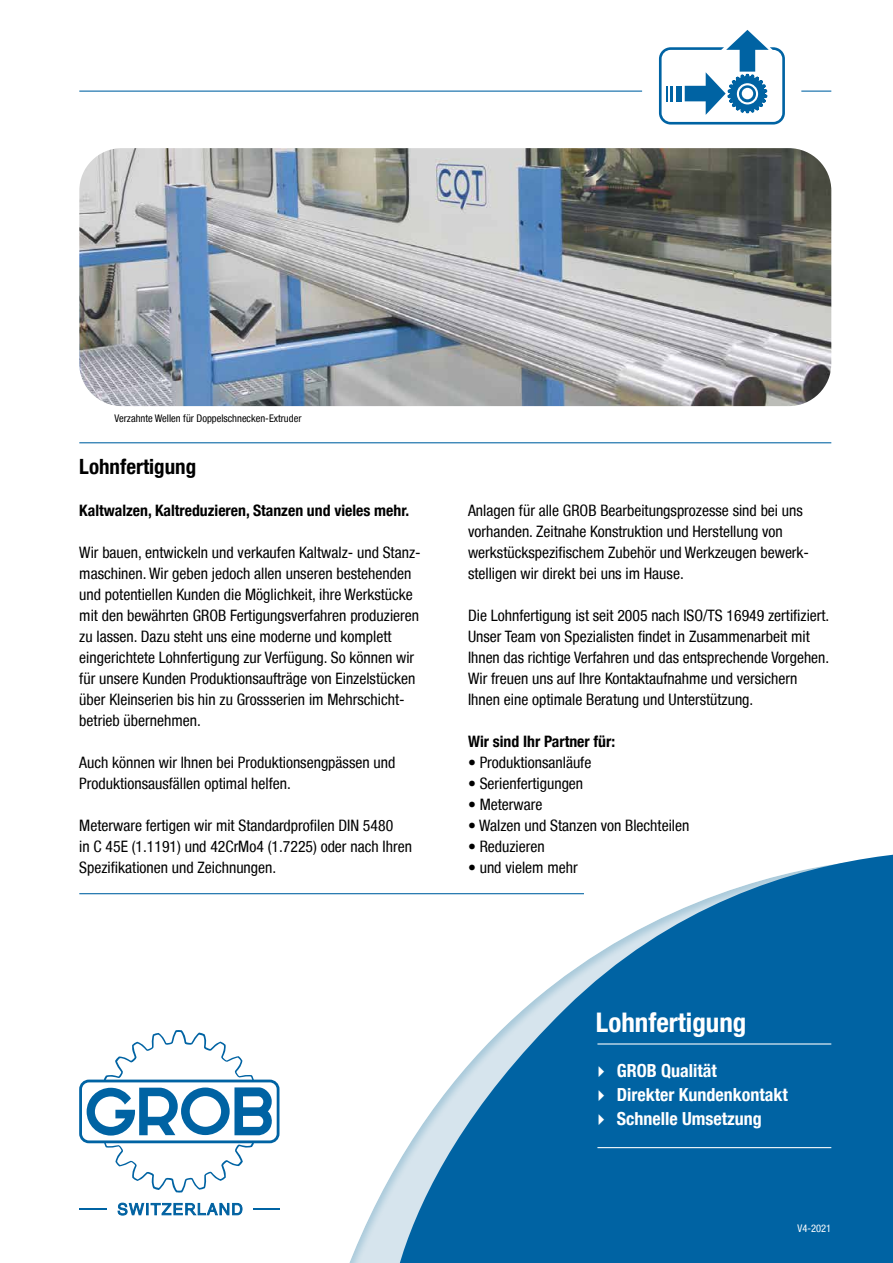
<style>
.page{position:relative;width:893px;height:1263px;background:#fff}
.page>*{position:absolute;margin:0;border:0;box-sizing:border-box;transform-origin:0 0}
.t1{font:700 condensed 27px "Helvetica Neue LT";color:#fff}
.t2{font:700 condensed 21px "Helvetica Neue LT";color:#000}
.t3{font:700 condensed 18px/24px "Helvetica Neue LT";color:#fff}
.t4{font:condensed 15.75px/21px "Helvetica Neue LT";color:#000}
.t5{font:700 condensed 15.75px "Helvetica Neue LT";color:#000}
.t6{font:condensed 10.5px "Helvetica Neue LT";color:#000}
.t7{font:condensed 10.5px "Helvetica Neue LT";color:#fff}
</style>
<div class="page">
<svg style="left:369px;top:854px;width:524px;height:409px;fill:#0063a3"></svg>
<hr style="left:79px;top:91px;width:752px;height:1px;background:#0063a3">
<hr style="left:79px;top:442px;width:752px;height:1px;background:#0063a3">
<svg style="left:87px;top:1087px;width:185px;height:48px"></svg>
<div style="left:79px;top:1079px;width:200px;height:64px;border:3px solid #0063a3;border-radius:8px"></div>
<svg style="left:103px;top:1030px;width:151px;height:51px"></svg>
<svg style="left:104px;top:1142px;width:150px;height:51px"></svg>
<svg style="left:79px;top:1209px;width:28px;height:1px"></svg>
<svg style="left:253px;top:1209px;width:27px;height:1px"></svg>
<svg style="left:118px;top:1202px;width:124px;height:14px"></svg>
<div style="left:642px;top:43px;width:159px;height:89px;background:#fff;border-radius:16px"></div>
<svg style="left:659px;top:30px;width:126px;height:95px"></svg>
<div style="left:737px;top:83px;width:21px;height:21px;border:2px solid #fff;border-radius:50%"></div>
<img style="left:79px;top:148px;width:752px;height:258px">
<hr style="left:79px;top:893px;width:505px;height:1px;background:#0063a3">
<hr style="left:597px;top:1147px;width:234px;height:1px;background:#fff">
<hr style="left:597px;top:1043px;width:234px;height:1px;background:#fff">
<svg style="left:599px;top:1066px;width:5px;height:11px"></svg>
<svg style="left:599px;top:1090px;width:5px;height:11px"></svg>
<svg style="left:599px;top:1114px;width:5px;height:11px"></svg>
<p class="t6" style="left:114px;top:412px;width:188px">Verzahnte Wellen für Doppelschnecken-Extruder</p>
<h2 class="t2" style="left:79px;top:454px;width:118px">Lohnfertigung</h2>
<p class="t5" style="left:79px;top:501px;width:331px">Kaltwalzen, Kaltreduzieren, Stanzen und vieles mehr.</p>
<p class="t4" style="left:79px;top:542px;width:341px">Wir bauen, entwickeln und verkaufen Kaltwalz- und Stanz-- maschinen. Wir geben jedoch allen unseren bestehenden und potentiellen Kunden die Möglichkeit, ihre Werkstücke mit den bewährten GROB Fertigungsverfahren produzieren zu lassen. Dazu steht uns eine moderne und komplett eingerichtete Lohnfertigung zur Verfügung. So können wir für unsere Kunden Produktionsaufträge von Einzelstücken über Kleinserien bis hin zu Grossserien im Mehrschicht&shy;betrieb übernehmen.</p>
<p class="t4" style="left:79px;top:752px;width:318px">Auch können wir Ihnen bei Produktionsengpässen und<br>Produktionsausfällen optimal helfen.</p>
<p class="t4" style="left:79px;top:815px;width:334px">Meterware fertigen wir mit Standardprofilen DIN 5480<br>in C 45E (1.1191) und 42CrMo4 (1.7225) oder nach Ihren<br>Spezifikationen und Zeichnungen.</p>
<p class="t4" style="left:468px;top:500px;width:343px">Anlagen für alle GROB Bearbeitungsprozesse sind bei uns vorhanden. Zeitnahe Konstruktion und Herstellung von werkstückspezifischem Zubehör und Werkzeugen bewerk&shy;stelligen wir direkt bei uns im Hause.</p>
<p class="t4" style="left:468px;top:605px;width:363px">Die Lohnfertigung ist seit 2005 nach ISO/TS 16949 zertifiziert.<br>Unser Team von Spezialisten findet in Zusammenarbeit mit Ihnen das richtige Verfahren und das entsprechende Vorgehen.<br>Wir freuen uns auf Ihre Kontaktaufnahme und versichern Ihnen eine optimale Beratung und Unterstützung.</p>
<p class="t5" style="left:468px;top:732px;width:149px">Wir sind Ihr Partner für:</p>
<p class="t4" style="left:468px;top:752px;width:125px">• Produktionsanläufe</p>
<p class="t4" style="left:468px;top:773px;width:117px">• Serienfertigungen</p>
<p class="t4" style="left:468px;top:794px;width:76px">• Meterware</p>
<p class="t4" style="left:468px;top:815px;width:223px">• Walzen und Stanzen von Blechteilen</p>
<p class="t4" style="left:468px;top:836px;width:78px">• Reduzieren</p>
<p class="t4" style="left:468px;top:857px;width:111px">• und vielem mehr</p>
<h1 class="t1" style="left:596px;top:1006px;width:152px">Lohnfertigung</h1>
<p class="t3" style="left:617px;top:1058px;width:172px">GROB Qualität<br>Direkter Kundenkontakt<br>Schnelle Umsetzung</p>
<p class="t7" style="left:798px;top:1222px;width:35px">V4-2021</p>
</div>
